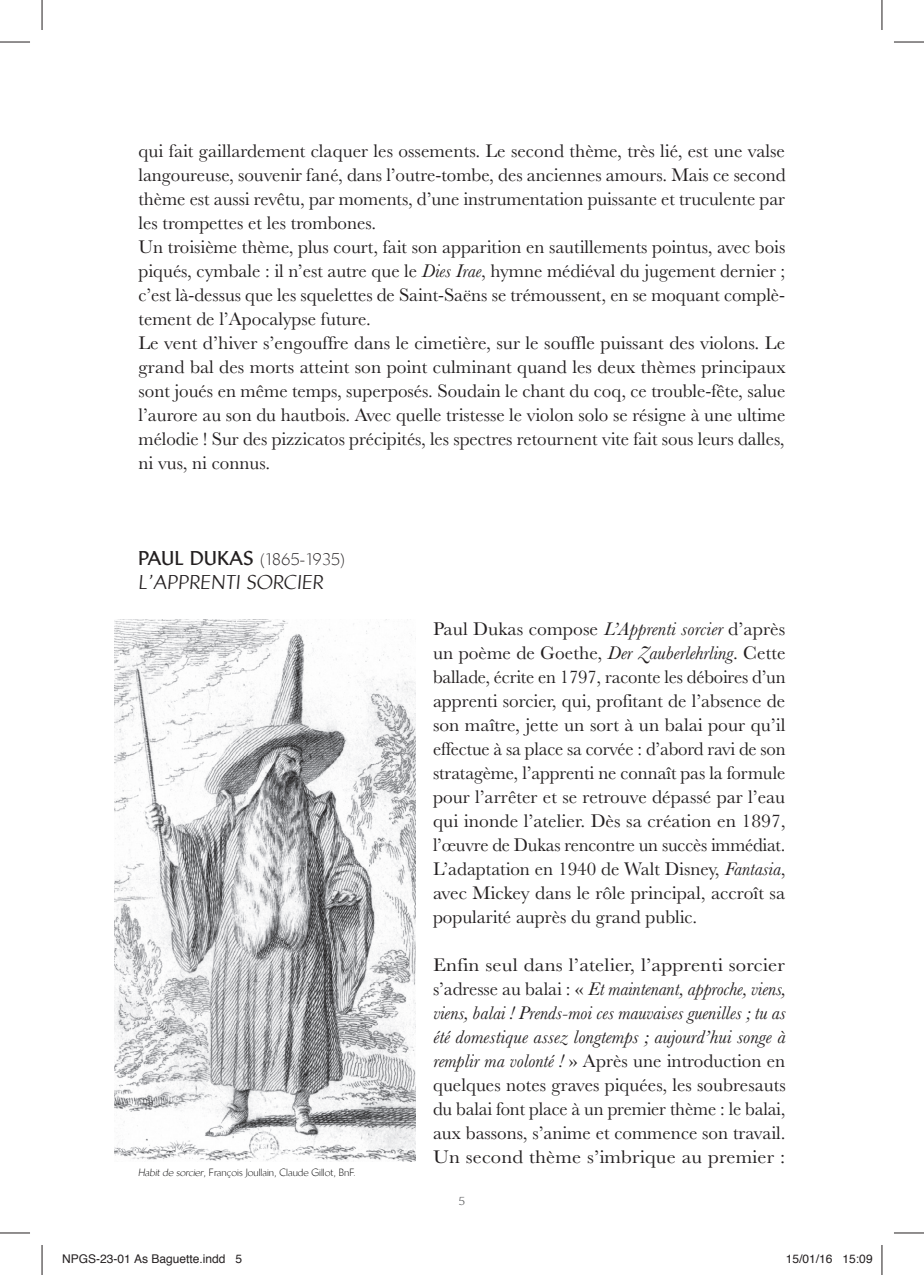
<style>
.page{position:relative;width:924px;height:1275px;background:#fff}
.page>*{position:absolute;margin:0;border:0;box-sizing:border-box;transform-origin:0 0}
.t1{font:19px/24px "Baskerville MT Pro";color:#231f20}
.t2{font:19px/24px "Baskerville MT Pro";color:#231f20;text-align:justify;scale:1.09 1}
.t3{font:19px "Brewery Com";color:#231f20}
.t4{font:300 16px "Brewery Com";letter-spacing:.03em;color:#231f20}
.t5{font:12px "Helvetica";color:#231f20}
.t6{font:11px "Brewery Com";color:#57585a}
.t7{font:300 10px "Brewery Com";color:#000002}
.s1{font-style:italic}
.s2{font-weight:700;font-size:19px}
</style>
<div class="page">
<img style="left:114px;top:619px;width:302px;height:542px">
<hr style="left:0;top:42px;width:30px;height:1px;background:#231f20">
<hr style="left:893px;top:42px;width:30px;height:1px;background:#231f20">
<hr style="left:0;top:1232px;width:30px;height:1px;background:#231f20">
<hr style="left:893px;top:1232px;width:30px;height:1px;background:#231f20">
<hr style="left:42px;top:0;width:1px;height:30px;background:#231f20">
<hr style="left:42px;top:1245px;width:1px;height:30px;background:#231f20">
<hr style="left:881px;top:0;width:1px;height:30px;background:#231f20">
<hr style="left:881px;top:1245px;width:1px;height:30px;background:#231f20">
<p class="t1" style="left:138px;top:139px;width:648px">qui fait gaillardement claquer les ossements. Le second thème, très lié, est une valse langoureuse, souvenir fané, dans l’outre-tombe, des anciennes amours. Mais ce second thème est aussi revêtu, par moments, d’une instrumentation puissante et truculente par les trompettes et les trombones.<br>Un troisième thème, plus court, fait son apparition en sautillements pointus, avec bois piqués, cymbale : il n’est autre que le <span class="s1">Dies Irae</span>, hymne médiéval du jugement dernier ; c’est là-dessus que les squelettes de Saint-Saëns se trémoussent, en se moquant complè&shy;tement de l’Apocalypse future.<br>Le vent d’hiver s’engouffre dans le cimetière, sur le souffle puissant des violons. Le grand bal des morts atteint son point culminant quand les deux thèmes principaux sont joués en même temps, superposés. Soudain le chant du coq, ce trouble-fête, salue l’aurore au son du hautbois. Avec quelle tristesse le violon solo se résigne à une ultime mélodie ! Sur des pizzicatos précipités, les spectres retournent vite fait sous leurs dalles, ni vus, ni connus.</p>
<p class="t4" style="left:138px;top:550px;width:208px"><span class="s2">PAUL DUKAS</span> (1865-1935)</p>
<p class="t3" style="left:138px;top:571px;width:186px">L’APPRENTI SORCIER</p>
<p class="t7" style="left:138px;top:1166px;width:219px">Habit de sorcier, François Joullain, Claude Gillot, BnF.</p>
<p class="t1" style="left:433px;top:617px;width:354px;text-align:justify">Paul Dukas compose <span class="s1">L’Apprenti sorcier</span> d’après un poème de Goethe, <span class="s1">Der Zauberlehrling</span>. Cette ballade, écrite en 1797, raconte les déboires d’un apprenti sorcier, qui, profitant de l’absence de son maître, jette un sort à un balai pour qu’il effectue à sa place sa corvée : d’abord ravi de son stratagème, l’apprenti ne connaît pas la formule pour l’arrêter et se retrouve dépassé par l’eau qui inonde l’atelier. Dès sa création en 1897, l’œuvre de Dukas rencontre un succès immédiat.<br>L’adaptation en 1940 de Walt Disney, <span class="s1">Fantasia</span>, avec Mickey dans le rôle principal, accroît sa popularité auprès du grand public.</p>
<p class="t2" style="left:433px;top:953px;width:325px">Enfin seul dans l’atelier, l’apprenti sorcier s’adresse au balai : « <span class="s1">Et maintenant, approche, viens, viens, balai ! Prends-moi ces mauvaises guenilles ; tu as été domestique assez longtemps ; aujourd’hui songe à remplir ma volonté !</span> » Après une introduction en quelques notes graves piquées, les soubresauts du balai font place à un premier thème : le balai, aux bassons, s’anime et commence son travail.<br>Un second thème s’imbrique au premier :</p>
<p class="t6" style="left:458px;top:1194px;width:8px">5</p>
<p class="t5" style="left:62px;top:1249px;width:182px">NPGS-23-01 As Baguette.indd 5</p>
<p class="t5" style="left:785px;top:1249px;width:88px">15/01/16 15:09</p>
</div>
